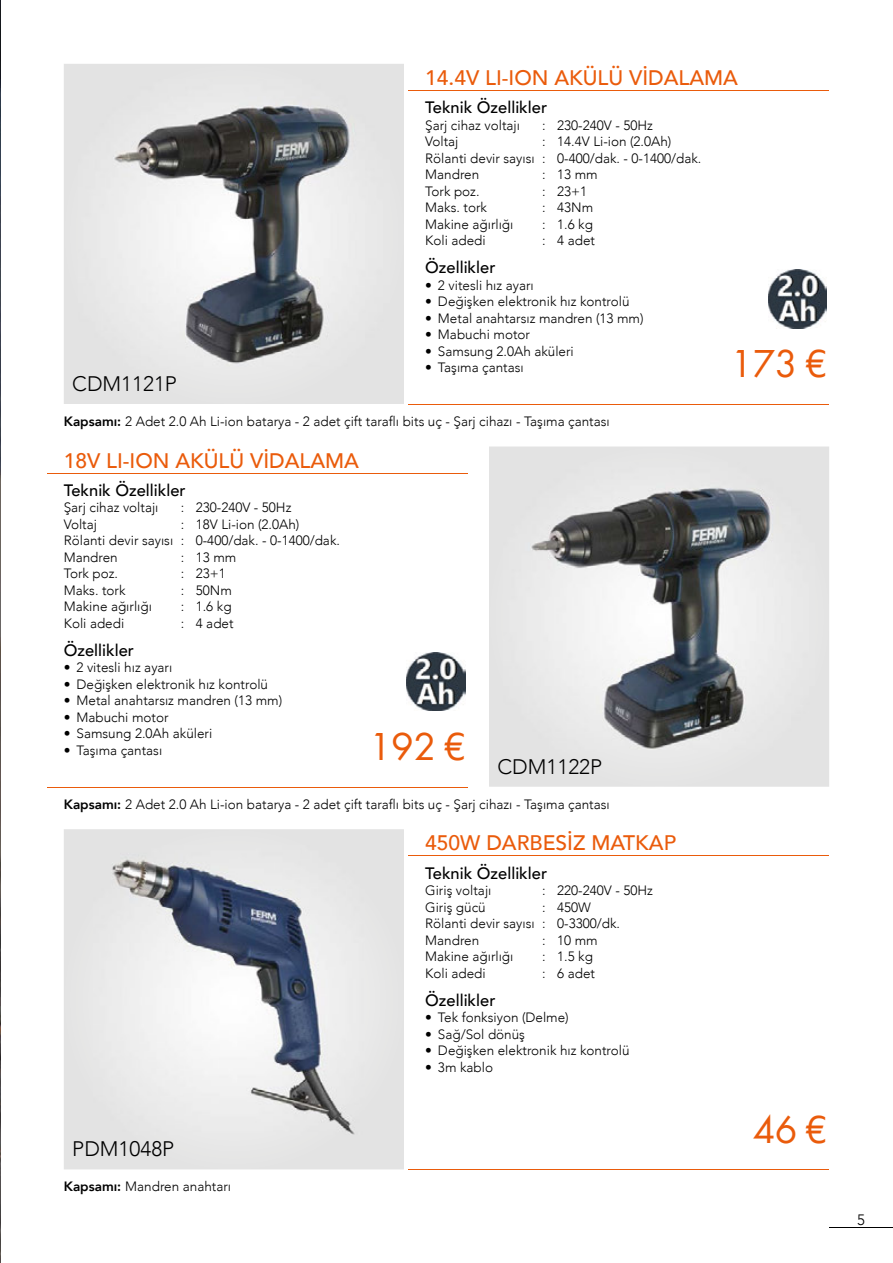
<style>
.page{position:relative;width:893px;height:1263px;background:#fff}
.page>*{position:absolute;margin:0;border:0;box-sizing:border-box;transform-origin:0 0}
.t1{font:36px "Futura";color:#ea5b0b}
.t2{font:500 21px "Avenir";color:#ea5b0b}
.t3{font:300 21px "Avenir";color:#000}
.t4{font:500 16.5px "Avenir";color:#000}
.t5{font:300 15px "Avenir";color:#000}
.t6{font:300 13.5px/16.5px "Avenir";color:#000}
.s1{font-weight:800}
</style>
<div class="page">
<hr style="left:408px;top:90px;width:421px;height:1px;background:#ea5b0b">
<hr style="left:408px;top:404px;width:421px;height:1px;background:#ea5b0b">
<div style="left:64px;top:64px;width:340px;height:340px;background:#e3e3e3"></div>
<img style="left:79px;top:80px;width:310px;height:289px">
<img style="left:768px;top:269px;width:59px;height:59px">
<hr style="left:47px;top:473px;width:420px;height:1px;background:#ea5b0b">
<hr style="left:47px;top:787px;width:420px;height:1px;background:#ea5b0b">
<div style="left:489px;top:446px;width:340px;height:341px;background:#e3e3e3"></div>
<img style="left:504px;top:462px;width:310px;height:290px">
<img style="left:407px;top:652px;width:58px;height:59px">
<hr style="left:408px;top:855px;width:421px;height:1px;background:#ea5b0b">
<hr style="left:408px;top:1169px;width:421px;height:1px;background:#ea5b0b">
<div style="left:64px;top:829px;width:340px;height:340px;background:#e3e3e3"></div>
<img style="left:94px;top:845px;width:270px;height:289px">
<img style="left:0;top:0;width:1px;height:1263px">
<hr style="left:829px;top:1227px;width:64px;height:1px;background:#000">
<h2 class="t2" style="left:425px;top:59px;width:314px">14.4V LI-ION AKÜLÜ VİDALAMA</h2>
<h2 class="t3" style="left:72px;top:371px;width:106px">CDM1121P</h2>
<p class="t4" style="left:425px;top:93px;width:123px">Teknik Özellikler</p>
<p class="t6" style="left:425px;top:117px;width:96px">Şarj cihaz voltajı</p>
<p class="t6" style="left:542px;top:117px;width:112px">: 230-240V - 50Hz</p>
<p class="t6" style="left:425px;top:133px;width:35px">Voltaj</p>
<p class="t6" style="left:425px;top:133px;width:278px;text-indent:117px">: 14.4V Li-ion (2.0Ah)<br>Rölanti devir sayısı : 0-400/dak. - 0-1400/dak.<br>Mandren</p>
<p class="t6" style="left:542px;top:166px;width:57px">: 13 mm</p>
<p class="t6" style="left:425px;top:183px;width:56px">Tork poz.</p>
<p class="t6" style="left:542px;top:183px;width:47px">: 23+1</p>
<p class="t6" style="left:425px;top:199px;width:63px">Maks. tork</p>
<p class="t6" style="left:542px;top:199px;width:53px">: 43Nm</p>
<p class="t6" style="left:425px;top:216px;width:90px">Makine ağırlığı</p>
<p class="t6" style="left:542px;top:216px;width:52px">: 1.6 kg</p>
<p class="t6" style="left:425px;top:232px;width:62px">Koli adedi</p>
<p class="t6" style="left:542px;top:232px;width:54px">: 4 adet</p>
<p class="t4" style="left:425px;top:253px;width:72px">Özellikler</p>
<p class="t6" style="left:425px;top:277px;width:110px">• 2 vitesli hız ayarı</p>
<p class="t6" style="left:425px;top:293px;width:206px">• Değişken elektronik hız kontrolü</p>
<p class="t6" style="left:425px;top:310px;width:220px">• Metal anahtarsız mandren (13 mm)</p>
<p class="t6" style="left:425px;top:326px;width:106px">• Mabuchi motor</p>
<p class="t6" style="left:425px;top:343px;width:150px">• Samsung 2.0Ah aküleri</p>
<p class="t6" style="left:425px;top:359px;width:100px">• Taşıma çantası</p>
<p class="t6" style="left:64px;top:413px;width:547px"><span class="s1">Kapsamı:</span> 2 Adet 2.0 Ah Li-ion batarya - 2 adet çift taraflı bits uç - Şarj cihazı - Taşıma çantası</p>
<h2 class="t2" style="left:64px;top:442px;width:297px">18V LI-ION AKÜLÜ VİDALAMA</h2>
<p class="t4" style="left:64px;top:476px;width:123px">Teknik Özellikler</p>
<p class="t6" style="left:64px;top:499px;width:96px">Şarj cihaz voltajı</p>
<p class="t6" style="left:181px;top:499px;width:112px">: 230-240V - 50Hz</p>
<p class="t6" style="left:64px;top:516px;width:35px">Voltaj</p>
<p class="t6" style="left:64px;top:516px;width:278px;text-indent:117px">: 18V Li-ion (2.0Ah)<br>Rölanti devir sayısı : 0-400/dak. - 0-1400/dak.<br>Mandren</p>
<p class="t6" style="left:181px;top:549px;width:57px">: 13 mm</p>
<p class="t6" style="left:64px;top:565px;width:56px">Tork poz.</p>
<p class="t6" style="left:181px;top:565px;width:47px">: 23+1</p>
<p class="t6" style="left:64px;top:582px;width:63px">Maks. tork</p>
<p class="t6" style="left:181px;top:582px;width:53px">: 50Nm</p>
<p class="t6" style="left:64px;top:598px;width:90px">Makine ağırlığı</p>
<p class="t6" style="left:181px;top:598px;width:52px">: 1.6 kg</p>
<p class="t6" style="left:64px;top:615px;width:62px">Koli adedi</p>
<p class="t6" style="left:181px;top:615px;width:54px">: 4 adet</p>
<p class="t4" style="left:64px;top:636px;width:72px">Özellikler</p>
<p class="t6" style="left:64px;top:659px;width:110px">• 2 vitesli hız ayarı</p>
<p class="t6" style="left:64px;top:676px;width:206px">• Değişken elektronik hız kontrolü</p>
<p class="t6" style="left:64px;top:692px;width:220px">• Metal anahtarsız mandren (13 mm)</p>
<p class="t6" style="left:64px;top:709px;width:106px">• Mabuchi motor</p>
<p class="t6" style="left:64px;top:725px;width:150px">• Samsung 2.0Ah aküleri</p>
<p class="t6" style="left:64px;top:742px;width:100px">• Taşıma çantası</p>
<h2 class="t3" style="left:369px;top:754px;width:234px"><sup>192</sup> <sup>€</sup> CDM1122P</h2>
<p class="t6" style="left:64px;top:796px;width:547px"><span class="s1">Kapsamı:</span> 2 Adet 2.0 Ah Li-ion batarya - 2 adet çift taraflı bits uç - Şarj cihazı - Taşıma çantası</p>
<h2 class="t2" style="left:425px;top:825px;width:252px">450W DARBESİZ MATKAP</h2>
<p class="t4" style="left:425px;top:858px;width:123px">Teknik Özellikler</p>
<p class="t6" style="left:425px;top:882px;width:68px">Giriş voltajı</p>
<p class="t6" style="left:542px;top:882px;width:112px">: 220-240V - 50Hz</p>
<p class="t6" style="left:425px;top:899px;width:62px">Giriş gücü</p>
<p class="t6" style="left:425px;top:899px;width:196px;text-indent:117px">: 450W<br>Rölanti devir sayısı : 0-3300/dk.<br>Mandren</p>
<p class="t6" style="left:542px;top:932px;width:57px">: 10 mm</p>
<h2 class="t3" style="left:72px;top:1137px;width:104px">PDM1048P</h2>
<p class="t6" style="left:64px;top:1178px;width:169px"><span class="s1">Kapsamı:</span> Mandren anahtarı</p>
<p class="t6" style="left:425px;top:948px;width:90px">Makine ağırlığı</p>
<p class="t6" style="left:542px;top:948px;width:52px">: 1.5 kg</p>
<p class="t6" style="left:425px;top:965px;width:62px">Koli adedi</p>
<p class="t6" style="left:542px;top:965px;width:54px">: 6 adet</p>
<p class="t4" style="left:425px;top:985px;width:72px">Özellikler</p>
<p class="t6" style="left:425px;top:1009px;width:145px">• Tek fonksiyon (Delme)</p>
<p class="t6" style="left:425px;top:1026px;width:101px">• Sağ/Sol dönüş</p>
<p class="t6" style="left:425px;top:1042px;width:206px">• Değişken elektronik hız kontrolü</p>
<p class="t6" style="left:425px;top:1059px;width:69px">• 3m kablo</p>
<h1 class="t1" style="left:731px;top:341px;width:98px">173 €</h1>
<h1 class="t1" style="left:753px;top:1106px;width:76px">46 €</h1>
<p class="t5" style="left:857px;top:1211px;width:9px">5</p>
</div>
